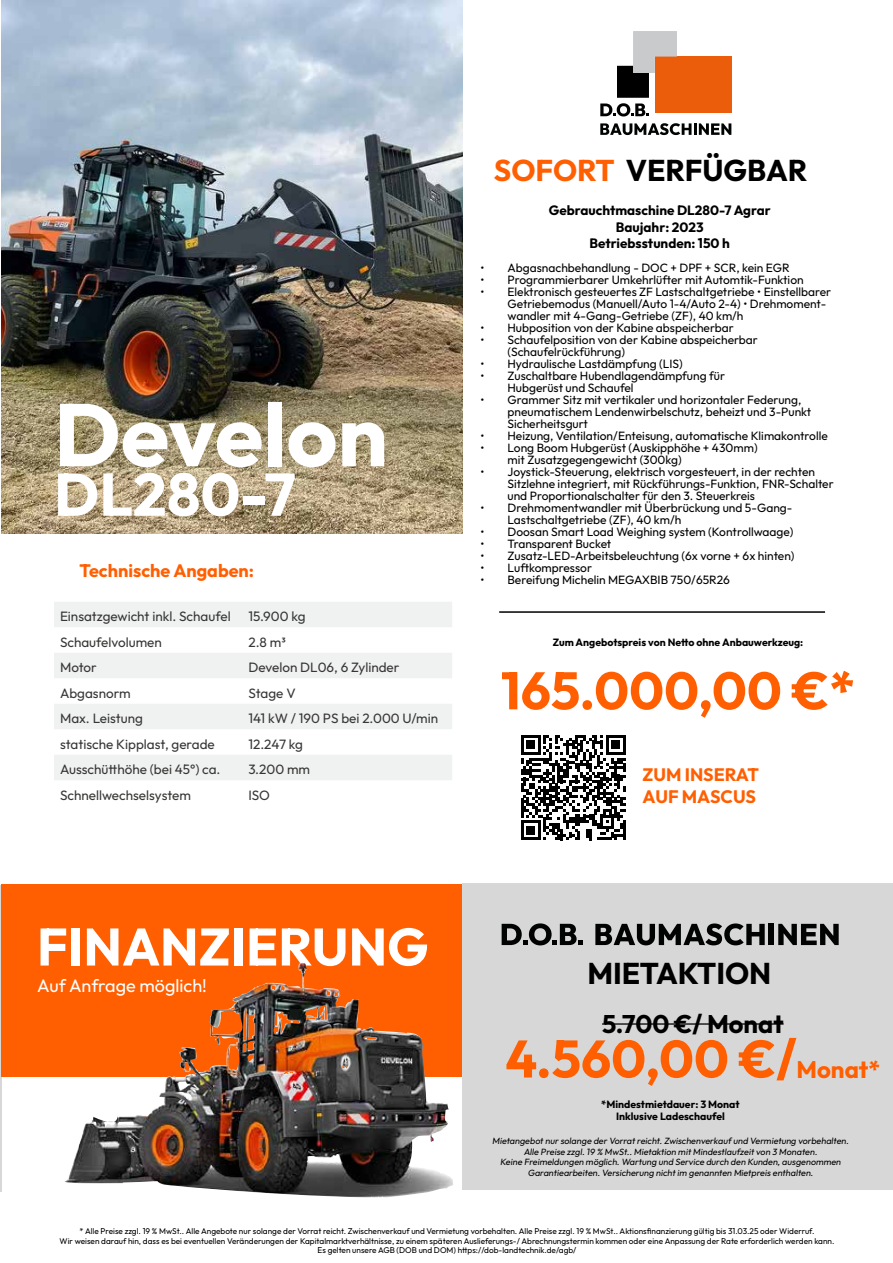
<style>
.page{position:relative;width:893px;height:1263px;background:#fff}
.page>*{position:absolute;margin:0;border:0;box-sizing:border-box;transform-origin:0 0}
.t1{font:700 88.5px "Outfit";color:#fff}
.t2{font:700 60px "Outfit";color:#fff}
.t3{font:700 52.5px "Outfit";color:#ff5f00}
.t4{font:700 52.5px "Outfit";color:#fff}
.t5{font:700 30px "Outfit";color:#000}
.t6{font:700 25.5px "Outfit";color:#000}
.t7{font:700 18px/21.6px "Outfit";color:#ff5f00}
.t8{font:18px "Outfit";color:#fff}
.t9{font:13.5px "Outfit";color:#373736}
.t10{font:700 13.5px/16.2px "Outfit";color:#000;text-align:center}
.t11{font:12px/12px "Outfit";color:#000}
.t12{font:700 10.5px/12.6px "Outfit";color:#000;text-align:center}
.t13{font:9px/10.8px "Outfit";color:#000;text-align:center}
.t14{font:8.25px/9.9px "Outfit";color:#000;text-align:center}
.s1{color:#ff5f00}
.s2{font-size:24px}
</style>
<div class="page">
<hr style="left:0;top:885px;width:1px;height:307px;background:#d8d7d8">
<div style="left:1px;top:884px;width:462px;height:193px;background:#ff5f00"></div>
<img style="left:1px;top:0;width:462px;height:534px">
<div style="left:463px;top:883px;width:430px;height:306px;background:#d8d7d8"></div>
<div style="left:655px;top:56px;width:76px;height:57px;background:#eb5d0b"></div>
<svg style="left:600px;top:31px;width:77px;height:85px"></svg>
<svg style="left:600px;top:123px;width:131px;height:12px"></svg>
<hr style="left:499px;top:611px;width:326px;height:2px;background:#000">
<svg style="left:502px;top:923px;width:81px;height:22px"></svg>
<svg style="left:595px;top:923px;width:170px;height:22px"></svg>
<div style="left:769px;top:924px;width:5px;height:21px;background:#010202"></div>
<svg style="left:778px;top:924px;width:61px;height:21px"></svg>
<hr style="left:602px;top:1023px;width:182px;height:2px;background:#000">
<img style="left:65px;top:963px;width:388px;height:235px">
<svg style="left:521px;top:735px;width:105px;height:105px"></svg>
<hr style="left:623px;top:820px;width:3px;height:20px;background:#000">
<svg style="left:54px;top:602px;width:398px;height:178px;fill:#f0f1f1"></svg>
<h1 class="t1" style="left:54px;top:385px;width:336px">Develon</h1>
<h2 class="t2" style="left:54px;top:461px;width:243px">DL280-7</h2>
<h3 class="t7" style="left:80px;top:560px;width:176px">Technische Angaben:</h3>
<p class="t9" style="left:60px;top:609px;width:172px">Einsatzgewicht inkl. Schaufel</p>
<p class="t9" style="left:248px;top:609px;width:59px">15.900 kg</p>
<p class="t9" style="left:60px;top:634px;width:103px">Schaufelvolumen</p>
<p class="t9" style="left:248px;top:634px;width:39px">2.8 m³</p>
<p class="t9" style="left:60px;top:660px;width:38px">Motor</p>
<p class="t9" style="left:248px;top:660px;width:153px">Develon DL06, 6 Zylinder</p>
<p class="t9" style="left:60px;top:685px;width:72px">Abgasnorm</p>
<p class="t9" style="left:248px;top:685px;width:49px">Stage V</p>
<p class="t9" style="left:60px;top:711px;width:85px">Max. Leistung</p>
<p class="t9" style="left:248px;top:711px;width:191px">141 kW / 190 PS bei 2.000 U/min</p>
<p class="t9" style="left:60px;top:736px;width:156px">statische Kipplast, gerade</p>
<p class="t9" style="left:248px;top:736px;width:56px">12.247 kg</p>
<p class="t9" style="left:60px;top:762px;width:162px">Ausschütthöhe (bei 45°) ca.</p>
<p class="t9" style="left:248px;top:762px;width:63px">3.200 mm</p>
<p class="t9" style="left:60px;top:787px;width:132px">Schnellwechselsystem</p>
<p class="t9" style="left:248px;top:787px;width:23px">ISO</p>
<h3 class="t5" style="left:494px;top:154px;width:315px"><span class="s1">SOFORT</span> VERFÜGBAR</h3>
<p class="t10" style="left:549px;top:203px;width:223px">Gebrauchtmaschine DL280-7 Agrar<br>Baujahr: 2023<br>Betriebsstunden: 150 h</p>
<p class="t11" style="left:480px;top:262px;width:311px">• Abgasnachbehandlung - DOC + DPF + SCR, kein EGR</p>
<p class="t11" style="left:480px;top:274px;width:325px">• Programmierbarer Umkehrlüfter mit Automtik-Funktion</p>
<p class="t11" style="left:507px;top:286px;width:325px;text-indent:-27px">• Elektronisch gesteuertes ZF Lastschaltgetriebe • Einstellbarer<br>Getriebemodus (Manuell/Auto 1-4/Auto 2-4) • Drehmoment&shy;wandler mit 4-Gang-Getriebe (ZF), 40 km/h</p>
<p class="t11" style="left:480px;top:322px;width:255px">• Hubposition von der Kabine abspeicherbar</p>
<p class="t11" style="left:507px;top:334px;width:252px;text-indent:-27px">• Schaufelposition von der Kabine abspeicherbar (Schaufelrückführung)</p>
<p class="t11" style="left:480px;top:358px;width:204px">• Hydraulische Lastdämpfung (LIS)</p>
<p class="t11" style="left:507px;top:370px;width:219px;text-indent:-27px">• Zuschaltbare Hubendlagendämpfung für<br>Hubgerüst und Schaufel</p>
<p class="t11" style="left:507px;top:394px;width:305px;text-indent:-27px">• Grammer Sitz mit vertikaler und horizontaler Federung, pneumatischem Lendenwirbelschutz, beheizt und 3-Punkt<br>Sicherheitsgurt</p>
<p class="t11" style="left:480px;top:430px;width:349px">• Heizung, Ventilation/Enteisung, automatische Klimakontrolle</p>
<p class="t11" style="left:507px;top:442px;width:252px;text-indent:-27px">• Long Boom Hubgerüst (Auskipphöhe + 430mm) mit Zusatzgegengewicht (300kg)</p>
<p class="t11" style="left:507px;top:466px;width:328px;text-indent:-27px">• Joystick-Steuerung, elektrisch vorgesteuert, in der rechten<br>Sitzlehne integriert, mit Rückführungs-Funktion, FNR-Schalter und Proportionalschalter für den 3. Steuerkreis</p>
<p class="t11" style="left:507px;top:502px;width:286px;text-indent:-27px">• Drehmomentwandler mit Überbrückung und 5-Gang-<br>Lastschaltgetriebe (ZF), 40 km/h</p>
<p class="t11" style="left:480px;top:526px;width:315px">• Doosan Smart Load Weighing system (Kontrollwaage)</p>
<p class="t11" style="left:480px;top:538px;width:132px">• Transparent Bucket</p>
<p class="t11" style="left:480px;top:550px;width:315px">• Zusatz-LED-Arbeitsbeleuchtung (6x vorne + 6x hinten)</p>
<p class="t11" style="left:480px;top:562px;width:113px">• Luftkompressor</p>
<p class="t11" style="left:480px;top:574px;width:251px">• Bereifung Michelin MEGAXBIB 750/65R26</p>
<p class="t12" style="left:553px;top:636px;width:252px">Zum Angebotspreis von Netto ohne Anbauwerkzeug:</p>
<h3 class="t3" style="left:501px;top:661px;width:356px">165.000,00 €*</h3>
<h3 class="t7" style="left:642px;top:764px;width:118px">ZUM INSERAT<br>AUF MASCUS</h3>
<h3 class="t4" style="left:37px;top:917px;width:393px">FINANZIERUNG</h3>
<h3 class="t8" style="left:37px;top:975px;width:171px">Auf Anfrage möglich!</h3>
<h3 class="t5" style="left:587px;top:956px;width:186px">MIETAKTION</h3>
<h3 class="t6" style="left:602px;top:1009px;width:183px">5.700 €/ Monat</h3>
<h3 class="t3" style="left:505px;top:1029px;width:376px">4.560,00 €/<span class="s2">Monat*</span></h3>
<p class="t12" style="left:601px;top:1098px;width:140px">*Mindestmietdauer: 3 Monat<br>Inklusive Ladeschaufel</p>
<p class="t13" style="left:492px;top:1135px;width:360px">Mietangebot nur solange der Vorrat reicht.Zwischenverkauf und Vermietung vorbehalten.<br>Alle Preise zzgl.19 % MwSt..Mietaktion mit Mindestlaufzeit von 3 Monaten.<br>Keine Freimeldungen möglich.Wartung und Service durch den Kunden,ausgenommen Garantiearbeiten.Versicherung nicht im genannten Mietpreis enthalten.</p>
<p class="t14" style="left:60px;top:1226px;width:776px">* Alle Preise zzgl. 19 % MwSt.. Alle Angebote nur solange der Vorrat reicht. Zwischenverkauf und Vermietung vorbehalten. Alle Preise zzgl. 19 % MwSt.. Aktionsfinanzierung gültig bis 31.03.25 oder Widerruf.<br>Wir weisen darauf hin, dass es bei eventuellen Veränderungen der Kapitalmarktverhältnisse, zu einem späteren Auslieferungs-/ Abrechnungstermin kommen oder eine Anpassung der Rate erforderlich werden kann.<br>Es gelten unsere AGB (DOB und DOM) https://dob-landtechnik.de/agb/</p>
</div>
